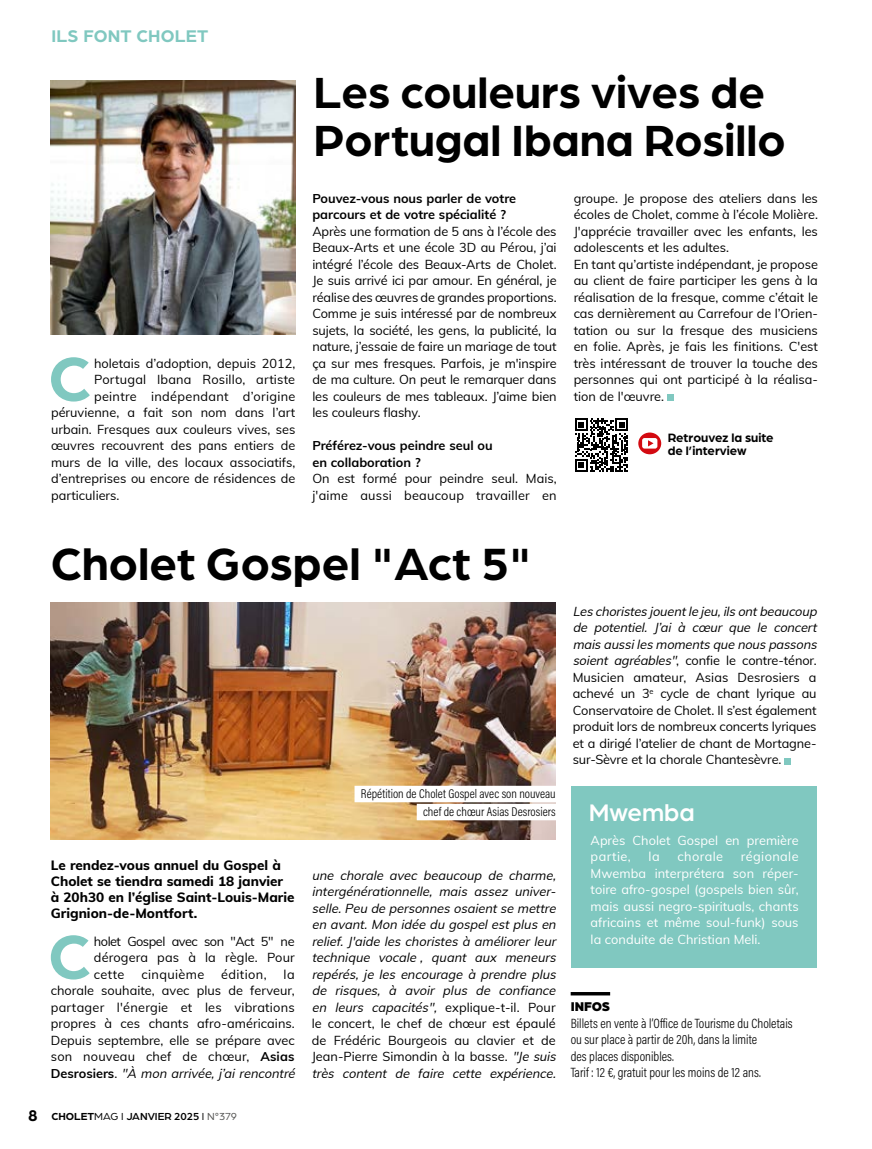
<style>
.page{position:relative;width:872px;height:1149px;background:#fff}
.page>*{position:absolute;margin:0;border:0;box-sizing:border-box;transform-origin:0 0}
.t1{font:700 66.15px "Arboria";color:#80c8c0}
.t2{font:700 48.15px "Arboria";color:#000}
.t3{font:700 46.35px/47.8px "Arboria";color:#000}
.t4{font:500 25.5px "Arboria";color:#fff}
.t5{font:700 18px "Arboria";letter-spacing:.01em;color:#80c8c0}
.t6{font:13.5px/16.5px "Acumin Variable Concept";color:#000}
.t7{font:800 13.5px/16.2px "Muli";color:#000}
.t8{font:900 13.5px "Arboria";color:#000}
.t9{font:700 12.9px/12.8px "Arboria";color:#000}
.t10{font:12.75px/16.5px "Muli";color:#000}
.t11{font:italic 12.75px/16.5px "Muli";color:#000}
.t12{font:12.75px/16.5px "Muli";color:#fff}
.t13{font:700 12.75px/16.5px "Muli";color:#000}
.t14{font:12.75px/18px "Acumin Variable Concept";color:#000;text-align:right}
.t15{font:12.75px "Muli";letter-spacing:.025em;color:#000}
.t16{font:12.75px "Muli";letter-spacing:.03em;color:#000}
.t17{font:12.75px "Muli";letter-spacing:.03em;color:#fff}
.t18{font:500 10.8px "Arboria";color:#000}
.s1{font-weight:700}
.s2{font-style:italic}
.s3{font-weight:700;font-size:16.5px}
.s4{font-weight:400}
.s5{font-weight:400;color:#575756}
.s6{font-style:normal}
</style>
<div class="page">
<img style="left:51px;top:80px;width:244px;height:254px">
<div style="left:784px;top:757px;width:6px;height:7px;background:#80c8c0"></div>
<div style="left:570px;top:785px;width:246px;height:182px;background:#80c8c0"></div>
<img style="left:51px;top:602px;width:504px;height:237px">
<div style="left:354px;top:785px;width:208px;height:17px;background:#fff"></div>
<div style="left:417px;top:803px;width:145px;height:17px;background:#fff"></div>
<svg style="left:668px;top:394px;width:6px;height:6px"></svg>
<svg style="left:638px;top:432px;width:23px;height:22px"></svg>
<svg style="left:570px;top:992px;width:40px;height:3px"></svg>
<svg style="left:575px;top:418px;width:53px;height:53px"></svg>
<h3 class="t5" style="left:51px;top:23px;width:158px">ILS FONT CHOLET</h3>
<h1 class="t1" style="left:48px;top:333px;width:44px">C</h1>
<p class="t10" style="left:94px;top:354px;width:203px">holetais d’adoption, depuis 2012,</p>
<p class="t10" style="left:94px;top:371px;width:203px">Portugal Ibana Rosillo, artiste</p>
<p class="t15" style="left:94px;top:387px;width:203px">peintre indépendant d’origine</p>
<p class="t10" style="left:51px;top:404px;width:246px">péruvienne, a fait son nom dans l’art</p>
<p class="t10" style="left:51px;top:420px;width:246px">urbain. Fresques aux couleurs vives, ses</p>
<p class="t10" style="left:51px;top:437px;width:246px">œuvres recouvrent des pans entiers de</p>
<p class="t10" style="left:51px;top:453px;width:246px">murs de la ville, des locaux associatifs,</p>
<p class="t10" style="left:51px;top:470px;width:246px">d’entreprises ou encore de résidences de</p>
<p class="t10" style="left:51px;top:486px;width:70px">particuliers.</p>
<h3 class="t3" style="left:313px;top:66px;width:473px">Les couleurs vives de<br>Portugal Ibana Rosillo</h3>
<p class="t13" style="left:312px;top:189px;width:205px">Pouvez-vous nous parler de votre parcours et de votre spécialité ?</p>
<p class="t10" style="left:312px;top:222px;width:246px;text-align:justify">Après une formation de 5 ans à l’école des Beaux-Arts et une école 3D au Pérou, j’ai intégré l’école des Beaux-Arts de Cholet.<br>Je suis arrivé ici par amour. En général, je réalise des œuvres de grandes proportions.<br>Comme je suis intéressé par de nombreux sujets, la société, les gens, la publicité, la nature, j’essaie de faire un mariage de tout ça sur mes fresques. Parfois, je m'inspire de ma culture. On peut le remarquer dans les couleurs de mes tableaux. J’aime bien les couleurs flashy.</p>
<p class="t13" style="left:312px;top:437px;width:182px">Préférez-vous peindre seul ou en collaboration ?</p>
<p class="t10" style="left:312px;top:470px;width:246px">On est formé pour peindre seul. Mais, j'aime aussi beaucoup travailler en</p>
<p class="t10" style="left:573px;top:189px;width:246px">groupe. Je propose des ateliers dans les écoles de Cholet, comme à l’école Molière.<br>J'apprécie travailler avec les enfants, les adolescents et les adultes.<br>En tant qu’artiste indépendant, je propose au client de faire participer les gens à la réalisation de la fresque, comme c’était le cas dernièrement au Carrefour de l’Orien&shy;tation ou sur la fresque des musiciens en folie. Après, je fais les finitions. C'est très intéressant de trouver la touche des personnes qui ont participé à la réalisa&shy;tion de l'œuvre.</p>
<p class="t9" style="left:667px;top:430px;width:107px">Retrouvez la suite de l’interview</p>
<h2 class="t2" style="left:51px;top:531px;width:484px">Cholet Gospel "Act 5"</h2>
<p class="t14" style="left:361px;top:783px;width:196px">Répétition de Cholet Gospel avec son nouveau chef de chœur Asias Desrosiers</p>
<p class="t7" style="left:51px;top:855px;width:245px">Le rendez-vous annuel du Gospel à Cholet se tiendra samedi 18 janvier à 20h30 en l’église Saint-Louis-Marie Grignion-de-Montfort.</p>
<h1 class="t1" style="left:48px;top:910px;width:44px">C</h1>
<p class="t10" style="left:94px;top:932px;width:202px;text-align:justify">holet Gospel avec son "Act 5" ne dérogera pas à la règle. Pour cette</p>
<p class="t16" style="left:141px;top:964px;width:64px">cinquième</p>
<p class="t16" style="left:221px;top:964px;width:47px">édition,</p>
<p class="t10" style="left:51px;top:965px;width:249px;text-indent:233px">la chorale souhaite, avec plus de ferveur, partager l'énergie et les vibrations propres à ces chants afro-américains.<br>Depuis septembre, elle se prépare avec son nouveau chef de chœur, <span class="s1">Asias D e s ro s i e rs</span> . <span class="s2">"À mon arrivée, j ’ai rencontré</span></p>
<p class="t18" style="left:28px;top:1108px;width:211px"><span class="s3">8</span> <span class="s1">CHOLET</span><span class="s4">MAG I</span> JANVIER 2025 <span class="s4">I</span> <span class="s5">N°379</span></p>
<p class="t11" style="left:312px;top:866px;width:249px">une chorale avec beaucoup de charme, intergénérationnelle, mais assez univer&shy;selle.Peu de personnes osaientse mettre en avant.Mon idée du gospelestplus en relief. J'aide les choristes à améliorer leur technique vocale , quant aux meneurs repérés, je les encourage à prendre plus de risques, à avoir plus de confiance en leurs capacités", <span class="s6">explique-t-il. Pour le concert, le chef de chœur est épaulé de Frédéric Bourgeois au clavier et de Jean-Pierre Simondin à la basse.</span> "Je suis très content de faire cette expérience.</p>
<p class="t10" style="left:572px;top:602px;width:249px"><span class="s2">Leschoristesjouentle jeu,ilsontbeaucoup de potentiel. J’ai à cœur que le concert maisaussilesmomentsque nouspassons soient agréables"</span>, confie le contre-ténor.<br>Musicien amateur, Asias Desrosiers a achevé un 3<sup>e</sup> cycle de chant lyrique au Conservatoire de Cholet. Il s’est également produit lors de nombreux concerts lyriques et a dirigé l’atelier de chant de Mortagne&shy;sur-Sèvre et la chorale Chantesèvre.</p>
<h3 class="t4" style="left:588px;top:794px;width:108px">Mwemba</h3>
<p class="t12" style="left:590px;top:830px;width:209px">Après Cholet Gospel en première partie,</p>
<p class="t12" style="left:590px;top:847px;width:209px;text-align:justify;text-indent:150px">régionale Mwemba interprétera son réper&shy;toire afro-gospel (gospels bien sûr, mais aussi negro-spirituals, chants africains et même soul-funk) sous la conduite de Christian Meli.</p>
<p class="t12" style="left:648px;top:847px;width:13px">la</p>
<p class="t17" style="left:677px;top:846px;width:47px">chorale</p>
<p class="t8" style="left:570px;top:996px;width:41px">INFOS</p>
<p class="t6" style="left:570px;top:1013px;width:223px">Billets en vente à l’Office de Tourisme du Choletais ou sur place à partir de 20h, dans la limite<br>des places disponibles.<br>Tarif : 12 €, gratuit pour les moins de 12 ans.</p>
</div>
